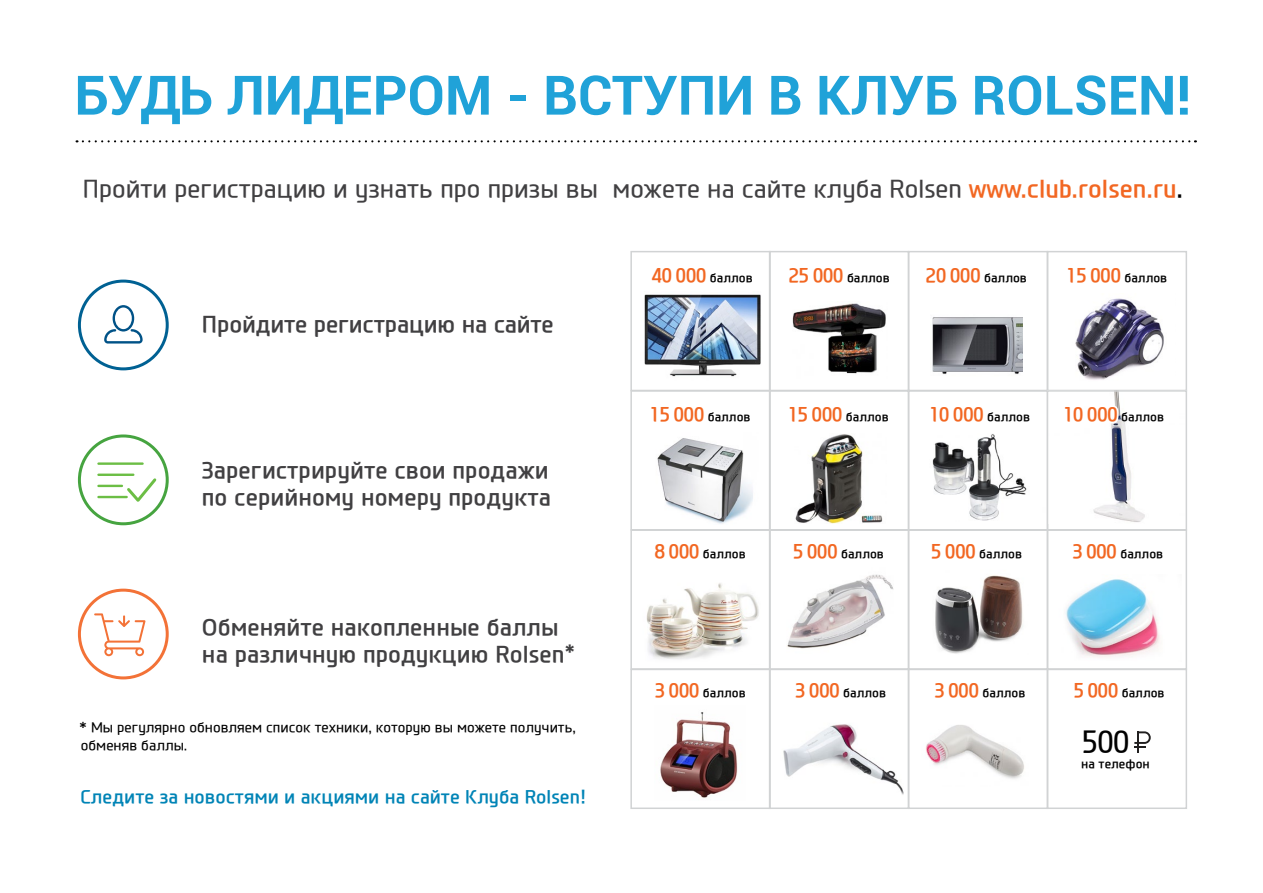
<style>
.page{position:relative;width:1263px;height:893px;background:#fff}
.page>*{position:absolute;margin:0;border:0;box-sizing:border-box;transform-origin:0 0}
.t1{font:700 54.45px "Roboto";color:#20a2d8}
.t2{font:500 30px "Modern H";color:#000}
.t3{font:500 24px "Modern H";color:#414042}
.t4{font:700 22.5px/27px "Modern H";color:#414042}
.t5{font:700 18px "Modern H";color:#0084b6}
.t6{font:500 13.5px/18px "Modern H";color:#000}
.t7{font:700 12px "Modern H";color:#000}
.s1{font-weight:700;color:#f26722}
.s2{font-weight:700;color:#000}
.s3{font-size:19.5px;color:#f26722}
</style>
<div class="page">
<div style="left:78px;top:280px;width:91px;height:90px;border:3px solid #006193;border-radius:50%"></div>
<div style="left:78px;top:434px;width:91px;height:91px;border:3px solid #46a440;border-radius:50%"></div>
<div style="left:78px;top:589px;width:91px;height:90px;border:3px solid #f37237;border-radius:50%"></div>
<svg style="left:94px;top:613px;width:51px;height:43px"></svg>
<svg style="left:104px;top:305px;width:39px;height:39px"></svg>
<hr style="left:98px;top:474px;width:35px;height:2px;background:#6cbe45">
<hr style="left:98px;top:485px;width:24px;height:2px;background:#6cbe45">
<hr style="left:98px;top:496px;width:29px;height:2px;background:#6cbe45">
<hr style="left:98px;top:462px;width:45px;height:3px;background:#6cbe45">
<svg style="left:124px;top:478px;width:35px;height:27px"></svg>
<div style="left:630px;top:251px;width:141px;height:140px;border:2px solid #d1d3d4"></div>
<div style="left:769px;top:251px;width:140px;height:140px;border:2px solid #d1d3d4"></div>
<div style="left:908px;top:251px;width:140px;height:140px;border:2px solid #d1d3d4"></div>
<div style="left:1047px;top:251px;width:140px;height:140px;border:2px solid #d1d3d4"></div>
<div style="left:630px;top:390px;width:141px;height:140px;border:2px solid #d1d3d4"></div>
<div style="left:769px;top:390px;width:140px;height:140px;border:2px solid #d1d3d4"></div>
<div style="left:908px;top:390px;width:140px;height:140px;border:2px solid #d1d3d4"></div>
<img style="left:1093px;top:393px;width:52px;height:129px">
<div style="left:1047px;top:390px;width:140px;height:140px;border:2px solid #d1d3d4"></div>
<div style="left:630px;top:529px;width:141px;height:141px;border:2px solid #d1d3d4"></div>
<div style="left:769px;top:529px;width:140px;height:141px;border:2px solid #d1d3d4"></div>
<div style="left:908px;top:529px;width:140px;height:141px;border:2px solid #d1d3d4"></div>
<div style="left:1047px;top:529px;width:140px;height:141px;border:2px solid #d1d3d4"></div>
<div style="left:630px;top:669px;width:141px;height:140px;border:2px solid #d1d3d4"></div>
<div style="left:769px;top:669px;width:140px;height:140px;border:2px solid #d1d3d4"></div>
<div style="left:908px;top:669px;width:140px;height:140px;border:2px solid #d1d3d4"></div>
<div style="left:1047px;top:669px;width:140px;height:140px;border:2px solid #d1d3d4"></div>
<svg style="left:1093px;top:403px;width:27px;height:23px"></svg>
<svg style="left:77px;top:140px;width:1119px;height:2px"></svg>
<img style="left:795px;top:434px;width:88px;height:89px">
<img style="left:644px;top:294px;width:117px;height:83px">
<img style="left:657px;top:438px;width:96px;height:86px">
<img style="left:932px;top:434px;width:95px;height:87px">
<img style="left:792px;top:303px;width:94px;height:71px">
<img style="left:787px;top:574px;width:106px;height:75px">
<img style="left:646px;top:583px;width:113px;height:76px">
<img style="left:935px;top:575px;width:88px;height:79px">
<img style="left:1065px;top:579px;width:95px;height:78px">
<img style="left:783px;top:724px;width:121px;height:71px">
<img style="left:660px;top:712px;width:78px;height:86px">
<img style="left:926px;top:725px;width:98px;height:54px">
<svg style="left:1134px;top:731px;width:17px;height:17px"></svg>
<hr style="left:1137px;top:731px;width:2px;height:22px;background:#211f1f">
<img style="left:932px;top:317px;width:90px;height:57px">
<img style="left:1075px;top:298px;width:89px;height:82px">
<h1 class="t1" style="left:74px;top:57px;width:1118px">БУДЬ ЛИДЕРОМ - ВСТУПИ В КЛУБ ROLSEN!</h1>
<h3 class="t3" style="left:83px;top:175px;width:1102px">Пройти регистрацию и узнать про призы вы можете на сайте клуба Rolsen <span class="s1">www.club.rolsen.ru</span><span class="s2">.</span></h3>
<h3 class="t4" style="left:202px;top:310px;width:353px">Пройдите регистрацию на сайте</h3>
<h3 class="t4" style="left:202px;top:457px;width:350px">Зарегистрируйте свои продажи по серийному номеру продукта</h3>
<h3 class="t4" style="left:202px;top:614px;width:374px">Обменяйте накопленные баллы на различную продукцию Rolsen<sup>*</sup></h3>
<p class="t6" style="left:79px;top:718px;width:498px">* Мы регулярно обновляем список техники, которую вы можете получить, обменяв баллы.</p>
<h3 class="t5" style="left:80px;top:786px;width:507px">Следите за новостями и акциями на сайте Клуба Rolsen!</h3>
<p class="t7" style="left:652px;top:271px;width:103px"><span class="s3">40 000</span> баллов</p>
<p class="t7" style="left:789px;top:271px;width:103px"><span class="s3">25 000</span> баллов</p>
<p class="t7" style="left:926px;top:271px;width:103px"><span class="s3">20 000</span> баллов</p>
<p class="t7" style="left:1066px;top:271px;width:103px"><span class="s3">15 000</span> баллов</p>
<p class="t7" style="left:649px;top:410px;width:103px"><span class="s3">15 000</span> баллов</p>
<p class="t7" style="left:788px;top:410px;width:103px"><span class="s3">15 000</span> баллов</p>
<p class="t7" style="left:929px;top:410px;width:103px"><span class="s3">10 000</span> баллов</p>
<p class="t7" style="left:1063px;top:410px;width:103px"><span class="s3">10 000</span> баллов</p>
<p class="t7" style="left:655px;top:547px;width:92px"><span class="s3">8 000</span> баллов</p>
<p class="t7" style="left:793px;top:547px;width:92px"><span class="s3">5 000</span> баллов</p>
<p class="t7" style="left:931px;top:547px;width:92px"><span class="s3">5 000</span> баллов</p>
<p class="t7" style="left:1072px;top:547px;width:92px"><span class="s3">3 000</span> баллов</p>
<p class="t7" style="left:655px;top:686px;width:92px"><span class="s3">3 000</span> баллов</p>
<p class="t7" style="left:795px;top:686px;width:92px"><span class="s3">3 000</span> баллов</p>
<p class="t7" style="left:934px;top:686px;width:92px"><span class="s3">3 000</span> баллов</p>
<p class="t7" style="left:1074px;top:686px;width:92px"><span class="s3">5 000</span> баллов</p>
<h2 class="t2" style="left:1082px;top:724px;width:48px">500</h2>
<p class="t7" style="left:1081px;top:756px;width:70px">на телефон</p>
</div>
